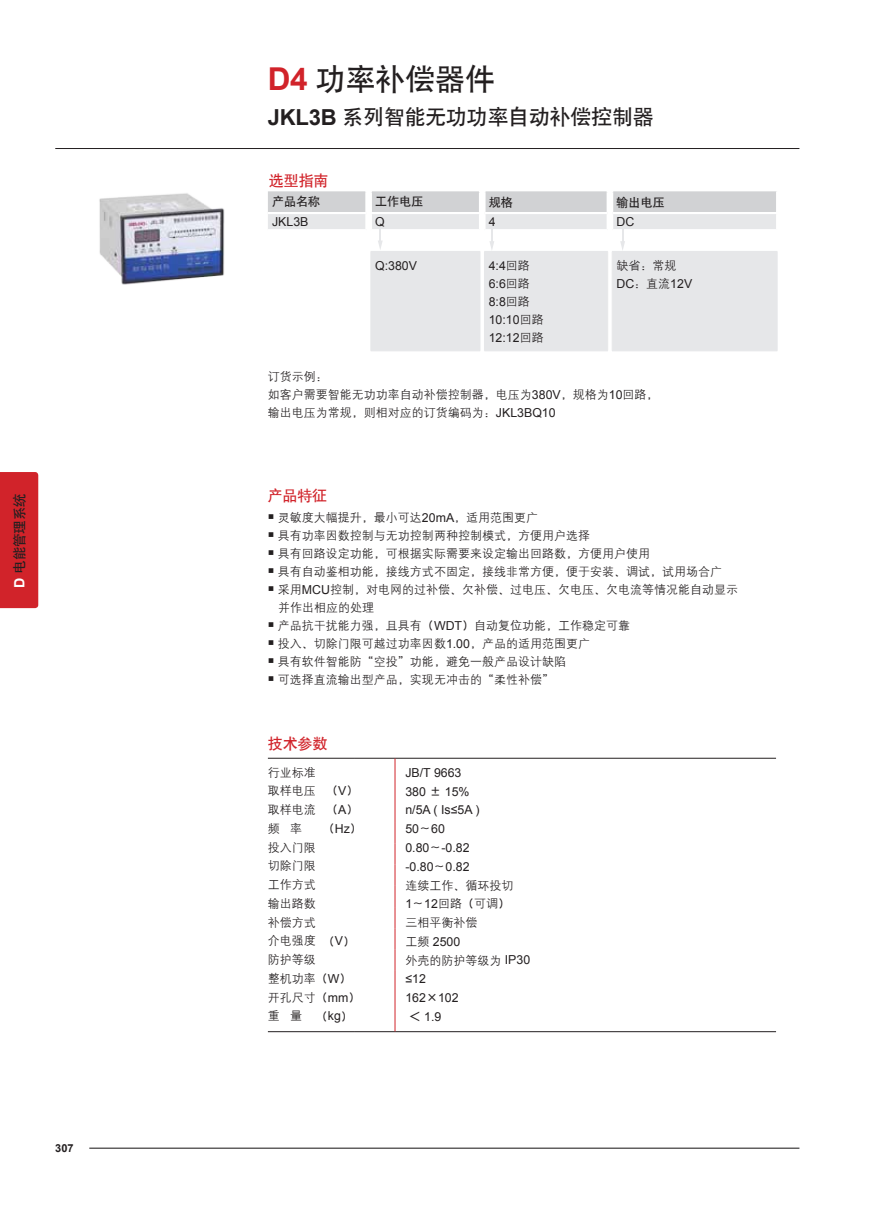
<style>
.page{position:relative;width:893px;height:1212px;background:#fff}
.page>*{position:absolute;margin:0;border:0;box-sizing:border-box;transform-origin:0 0}
.t1{font:30px "H Yb 1 gj";letter-spacing:-.01em;color:#231f20}
.t2{font:21px "H Yb 1 gj";letter-spacing:-.01em;color:#231f20}
.t3{font:15px "H Yb 1 gj";letter-spacing:-.005em;color:#d1232a}
.t4{font:13.5px "H Yb 1 gj";letter-spacing:-.01em;color:#231f20}
.t5{font:12.3px/18.8px "Arial";color:#231f20}
.t6{font:12px/18.8px "H Yg 2 gj";color:#231f20}
.t7{font:12px "H Yb 1 gj";color:#231f20}
.t8{font:700 10.95px "Arial";color:#231f20}
.s1{font-family:"Arial";font-weight:700;font-size:14.1px;color:#fff}
.s2{font-family:"Arial";font-weight:700;font-size:31.5px;color:#d1232a}
.s3{font-family:"Arial";font-weight:700;font-size:22.05px}
.s4{font-family:"H Yg 2 gj";font-size:12px}
.s5{font-family:"H Yb 1 gj"}
.s6{font-family:"H Yb 1 gj";font-size:12px}
.s7{font-family:"Arial";font-size:12.3px}
</style>
<div class="page">
<hr style="left:268px;top:1031px;width:87px;height:1px;background:#231f20">
<hr style="left:355px;top:1031px;width:40px;height:1px;background:#231f20">
<hr style="left:395px;top:1031px;width:381px;height:1px;background:#231f20">
<hr style="left:395px;top:788px;width:1px;height:34px;background:#d1232a">
<svg style="left:395px;top:822px;width:1px;height:149px"></svg>
<hr style="left:395px;top:971px;width:1px;height:60px;background:#d1232a">
<hr style="left:268px;top:758px;width:87px;height:1px;background:#231f20">
<hr style="left:355px;top:758px;width:40px;height:1px;background:#231f20">
<hr style="left:395px;top:758px;width:381px;height:1px;background:#231f20">
<hr style="left:395px;top:758px;width:1px;height:30px;background:#d1232a">
<img style="left:99px;top:193px;width:126px;height:92px">
<svg style="left:268px;top:191px;width:510px;height:160px"></svg>
<hr style="left:55px;top:148px;width:744px;height:1px;background:#231f20">
<hr style="left:89px;top:1147px;width:710px;height:2px;background:#231f20">
<div style="left:0;top:472px;width:38px;height:136px;background:#d1232a"></div>
<p class="t4" style="left:13px;top:588px;width:96px;rotate:-90deg"><span class="s1">D</span> 电能管理系统</p>
<p class="t8" style="left:55px;top:1140px;width:20px">307</p>
<h1 class="t1" style="left:268px;top:64px;width:229px"><span class="s2">D4</span> 功率补偿器件</h1>
<h2 class="t2" style="left:268px;top:106px;width:388px"><span class="s3">JKL3B</span> 系列智能无功功率自动补偿控制器</h2>
<p class="t3" style="left:269px;top:172px;width:61px">选型指南</p>
<p class="t7" style="left:272px;top:196px;width:49px">产品名称</p>
<p class="t7" style="left:375px;top:196px;width:49px">工作电压</p>
<p class="t7" style="left:489px;top:196px;width:25px">规格</p>
<p class="t7" style="left:616px;top:196px;width:49px">输出电压</p>
<p class="t5" style="left:272px;top:212px;width:38px">JKL3B</p>
<p class="t5" style="left:375px;top:212px;width:11px">Q</p>
<p class="t5" style="left:489px;top:212px;width:8px">4</p>
<p class="t5" style="left:616px;top:212px;width:19px">DC</p>
<p class="t5" style="left:375px;top:257px;width:43px">Q:380V</p>
<p class="t5" style="left:489px;top:257px;width:56px;line-height:18px">4:4<span class="s4">回路<br></span>6:6<span class="s4">回路<br></span>8:8<span class="s4">回路<br></span>10:10<span class="s4">回路<br></span>12:12<span class="s4">回路</span></p>
<p class="t6" style="left:616px;top:256px;width:61px">缺省<span class="s5">：</span>常规</p>
<p class="t5" style="left:616px;top:275px;width:77px">DC<span class="s6">：</span><span class="s4">直流</span>12V</p>
<p class="t6" style="left:268px;top:367px;width:392px;line-height:18px">订货示例<span class="s5">：<br></span>如客户需要智能无功功率自动补偿控制器<span class="s5">，</span>电压为<span class="s7">380V</span><span class="s5">，</span>规格为<span class="s7">10</span>回路<span class="s5">，</span>输出电压为常规<span class="s5">，</span>则相对应的订货编码为<span class="s5">：</span><span class="s7">JKL3BQ10</span></p>
<p class="t3" style="left:268px;top:487px;width:61px">产品特征</p>
<p class="t6" style="left:278px;top:508px;width:462px;line-height:18px">灵敏度大幅提升<span class="s5">，</span>最小可达<span class="s7">20mA</span><span class="s5">，</span>适用范围更广<br>具有功率因数控制与无功控制两种控制模式<span class="s5">，</span>方便用户选择<br>具有回路设定功能<span class="s5">，</span>可根据实际需要来设定输出回路数<span class="s5">，</span>方便用户使用<br>具有自动鉴相功能<span class="s5">，</span>接线方式不固定<span class="s5">，</span>接线非常方便<span class="s5">，</span>便于安装<span class="s5">、</span>调试<span class="s5">，</span>试用场合广<br>采用<span class="s7">MCU</span>控制<span class="s5">，</span>对电网的过补偿<span class="s5">、</span>欠补偿<span class="s5">、</span>过电压<span class="s5">、</span>欠电压<span class="s5">、</span>欠电流等情况能自动显示并作出相应的处理<br>产品抗干扰能力强<span class="s5">，</span>且具有<span class="s5">（</span><span class="s7">WDT</span><span class="s5">）</span>自动复位功能<span class="s5">，</span>工作稳定可靠<br>投入<span class="s5">、</span>切除门限可越过功率因数<span class="s7">1.00</span><span class="s5">，</span>产品的适用范围更广<br>具有软件智能防<span class="s5">“</span>空投<span class="s5">”</span>功能<span class="s5">，</span>避免一般产品设计缺陷<br>可选择直流输出型产品<span class="s5">，</span>实现无冲击的<span class="s5">“</span>柔性补偿<span class="s5">”</span></p>
<p class="t3" style="left:268px;top:736px;width:61px">技术参数</p>
<p class="t6" style="left:268px;top:763px;width:92px">行业标准<br>取样电压 <span class="s5">（</span><span class="s7">V</span><span class="s5">）</span>取样电流 <span class="s5">（</span><span class="s7">A</span><span class="s5">）</span>频 率</p>
<p class="t7" style="left:323px;top:822px;width:41px">（<span class="s7">Hz</span>）</p>
<p class="t6" style="left:268px;top:838px;width:94px">投入门限<br>切除门限<br>工作方式<br>输出路数<br>补偿方式<br>介电强度 <span class="s5">（</span><span class="s7">V</span><span class="s5">）</span>防护等级<br>整机功率<span class="s5">（</span><span class="s7">W</span><span class="s5">）</span>开孔尺寸<span class="s5">（</span><span class="s7">mm</span><span class="s5">）</span>重 量 <span class="s5">（</span><span class="s7">kg</span><span class="s5">）</span></p>
<p class="t5" style="left:405px;top:763px;width:76px">JB/T 9663<br>380 <span class="s6">±</span> 15% n/5A ( Is≤5A )<br>50<span class="s6">～</span>60<br>0.80<span class="s6">～</span>-0.82 -0.80<span class="s6">～</span>0.82</p>
<p class="t6" style="left:405px;top:875px;width:110px">连续工作<span class="s5">、</span>循环投切<br><span class="s7">1</span><span class="s5">～</span><span class="s7">12</span>回路<span class="s5">（</span>可调<span class="s5">）</span>三相平衡补偿</p>
<p class="t5" style="left:405px;top:932px;width:56px"><span class="s4">工频</span> 2500</p>
<p class="t6" style="left:405px;top:950px;width:126px">外壳的防护等级为 <span class="s7">IP30</span></p>
<p class="t5" style="left:405px;top:970px;width:55px">≤12<br>162<span class="s6">×</span>102<span class="s6">＜</span> 1.9</p>
</div>
